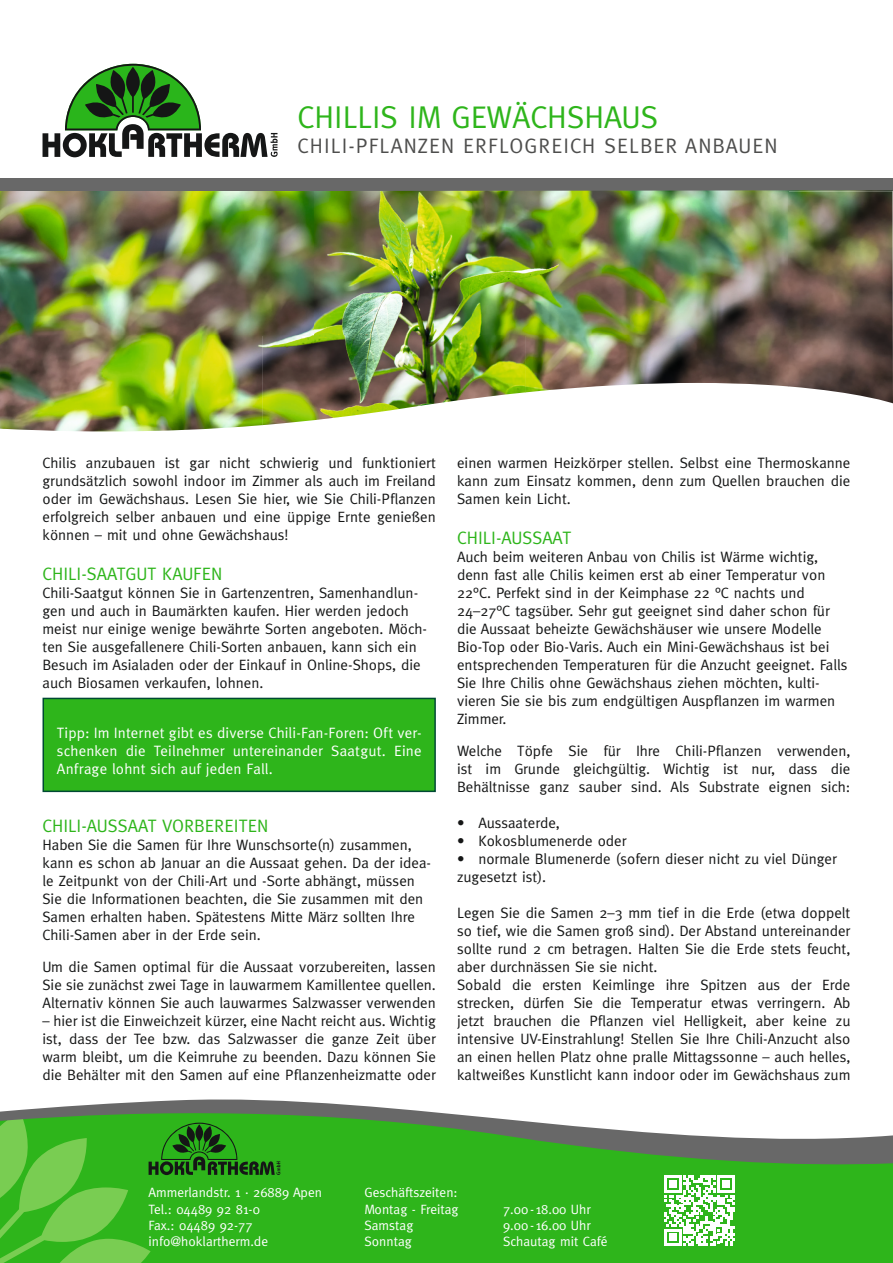
<style>
.page{position:relative;width:893px;height:1263px;background:#fff}
.page>*{position:absolute;margin:0;border:0;box-sizing:border-box;transform-origin:0 0}
.t1{font:31.5px "Meta Plus";color:#2eb51b}
.t2{font:21px "Meta Plus";letter-spacing:.05em;color:#4e4e4d}
.t3{font:18px "Meta Plus";letter-spacing:-.02em;color:#2eb51b}
.t4{font:15px/18px "Meta Plus";color:#151616;text-align:justify}
.t5{font:15px/18px "Meta Plus";letter-spacing:.01em;color:#fff;text-align:justify}
.t6{font:13.5px/16.2px "Meta Plus";color:#fff}
</style>
<div class="page">
<div style="left:0;top:179px;width:893px;height:12px;background:#686868"></div>
<div style="left:280px;top:1167px;width:613px;height:96px;background:#2eb51b"></div>
<svg style="left:0;top:1099px;width:893px;height:68px"></svg>
<svg style="left:664px;top:1175px;width:71px;height:71px"></svg>
<img style="left:0;top:191px;width:788px;height:144px">
<img style="left:788px;top:191px;width:105px;height:212px">
<img style="left:0;top:335px;width:263px;height:96px">
<img style="left:262px;top:335px;width:263px;height:90px">
<img style="left:525px;top:335px;width:263px;height:57px">
<img style="left:395px;top:190px;width:497px;height:1px">
<div style="left:43px;top:698px;width:392px;height:93px;background:#2eb51b"></div>
<div style="left:43px;top:698px;width:393px;height:94px;border:2px solid #004933"></div>
<svg style="left:43px;top:64px;width:235px;height:93px"></svg>
<svg style="left:0;top:1115px;width:280px;height:148px;background:#3fb228"></svg>
<h1 class="t1" style="left:298px;top:99px;width:362px">CHILLIS IM GEWÄCHSHAUS</h1>
<h2 class="t2" style="left:298px;top:134px;width:481px">CHILI-PFLANZEN ERFLOGREICH SELBER ANBAUEN</h2>
<p class="t4" style="left:43px;top:454px;width:395px">Chilis anzubauen ist gar nicht schwierig und funktioniert grundsätzlich sowohl indoor im Zimmer als auch im Freiland oder im Gewächshaus. Lesen Sie hier, wie Sie Chili-Pflanzen erfolgreich selber anbauen und eine üppige Ernte genießen können – mit und ohne Gewächshaus!</p>
<p class="t3" style="left:43px;top:563px;width:181px">CHILI-SAATGUT KAUFEN</p>
<p class="t4" style="left:43px;top:583px;width:386px;text-align:left">Chili-Saatgut können Sie in Gartenzentren, Samenhandlun&shy;gen und auch in Baumärkten kaufen. Hier werden jedoch meist nur einige wenige bewährte Sorten angeboten. Möch&shy;ten Sie ausgefallenere Chili-Sorten anbauen, kann sich ein Besuch im Asialaden oder der Einkauf in Online-Shops, die auch Biosamen verkaufen, lohnen.</p>
<p class="t5" style="left:57px;top:724px;width:366px">Tipp: Im Internet gibt es diverse Chili-Fan-Foren: Oft ver&shy;schenken die Teilnehmer untereinander Saatgut. Eine Anfrage lohnt sich auf jeden Fall.</p>
<p class="t3" style="left:43px;top:815px;width:227px">CHILI-AUSSAAT VORBEREITEN</p>
<p class="t4" style="left:43px;top:835px;width:390px;text-align:left">Haben Sie die Samen für Ihre Wunschsorte(n) zusammen, kann es schon ab Januar an die Aussaat gehen. Da der idea&shy;le Zeitpunkt von der Chili-Art und -Sorte abhängt, müssen Sie die Informationen beachten, die Sie zusammen mit den Samen erhalten haben. Spätestens Mitte März sollten Ihre Chili-Samen aber in der Erde sein.</p>
<p class="t4" style="left:43px;top:958px;width:395px">Um die Samen optimal für die Aussaat vorzubereiten, lassen Sie sie zunächst zwei Tage in lauwarmem Kamillentee quellen.<br>Alternativ können Sie auch lauwarmes Salzwasser verwenden</p>
<p class="t4" style="left:43px;top:1012px;width:395px">– hier ist die Einweichzeit kürzer, eine Nacht reicht aus. Wichtig ist, dass der Tee bzw. das Salzwasser die ganze Zeit über warm bleibt, um die Keimruhe zu beenden. Dazu können Sie die Behälter mit den Samen auf eine Pflanzenheizmatte oder</p>
<p class="t4" style="left:457px;top:454px;width:395px">einen warmen Heizkörper stellen. Selbst eine Thermoskanne kann zum Einsatz kommen, denn zum Quellen brauchen die Samen kein Licht.</p>
<p class="t3" style="left:457px;top:527px;width:116px">CHILI-AUSSAAT</p>
<p class="t4" style="left:457px;top:547px;width:392px;text-align:left">Auch beim weiteren Anbau von Chilis ist Wärme wichtig, denn fast alle Chilis keimen erst ab einer Temperatur von 22°C. Perfekt sind in der Keimphase 22 °C nachts und 24–27°C tagsüber. Sehr gut geeignet sind daher schon für die Aussaat beheizte Gewächshäuser wie unsere Modelle Bio-Top oder Bio-Varis. Auch ein Mini-Gewächshaus ist bei entsprechenden Temperaturen für die Anzucht geeignet. Falls Sie Ihre Chilis ohne Gewächshaus ziehen möchten, kulti&shy;vieren Sie sie bis zum endgültigen Auspflanzen im warmen Zimmer.</p>
<p class="t4" style="left:457px;top:742px;width:395px">Welche Töpfe Sie für Ihre Chili-Pflanzen verwenden, ist im Grunde gleichgültig. Wichtig ist nur, dass die Behältnisse ganz sauber sind. Als Substrate eignen sich:</p>
<p class="t4" style="left:457px;top:814px;width:104px">• Aussaaterde,</p>
<p class="t4" style="left:457px;top:832px;width:171px">• Kokosblumenerde oder</p>
<p class="t4" style="left:457px;top:850px;width:381px">• normale Blumenerde (sofern dieser nicht zu viel Dünger zugesetzt ist).</p>
<p class="t4" style="left:457px;top:904px;width:395px;text-align:left">Legen Sie die Samen 2–3 mm tief in die Erde (etwa doppelt so tief, wie die Samen groß sind). Der Abstand untereinander sollte rund 2 cm betragen. Halten Sie die Erde stets feucht, aber durchnässen Sie sie nicht.<br>Sobald die ersten Keimlinge ihre Spitzen aus der Erde strecken, dürfen Sie die Temperatur etwas verringern. Ab jetzt brauchen die Pflanzen viel Helligkeit, aber keine zu intensive UV-Einstrahlung! Stellen Sie Ihre Chili-Anzucht also an einen hellen Platz ohne pralle Mittagssonne – auch helles, kaltweißes Kunstlicht kann indoor oder im Gewächshaus zum</p>
<p class="t6" style="left:149px;top:1184px;width:175px">Ammerlandstr. 1 · 26889 Apen<br>Tel.: 04489 92 81-0<br>Fax.: 04489 92-77 info@hoklartherm.de</p>
<p class="t6" style="left:365px;top:1184px;width:96px">Geschäftszeiten:<br>Montag - Freitag</p>
<p class="t6" style="left:503px;top:1200px;width:89px">7.00 - 18.00 Uhr</p>
<p class="t6" style="left:365px;top:1217px;width:50px">Samstag</p>
<p class="t6" style="left:503px;top:1217px;width:89px">9.00 - 16.00 Uhr</p>
<p class="t6" style="left:365px;top:1233px;width:49px">Sonntag</p>
<p class="t6" style="left:503px;top:1233px;width:106px">Schautag mit Café</p>
</div>
